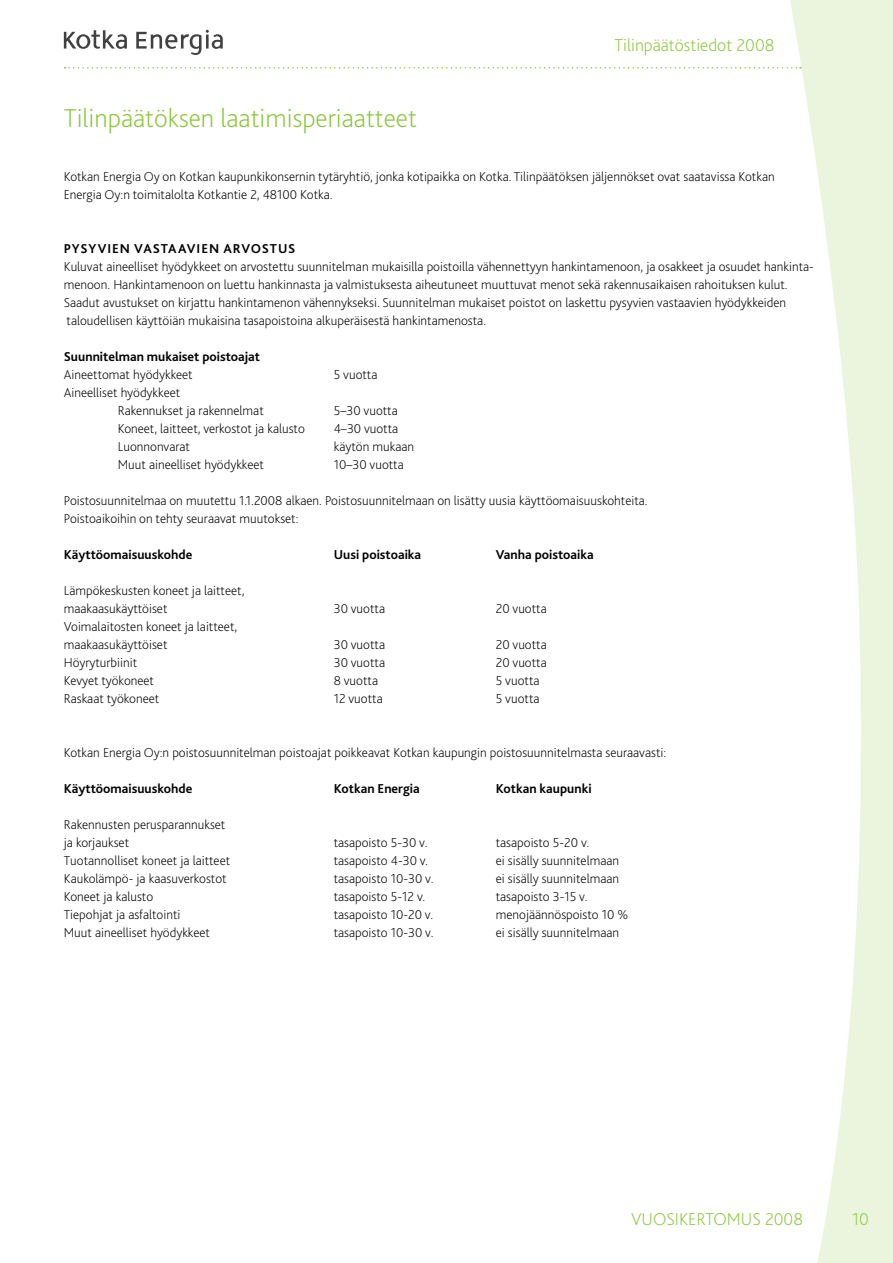
<style>
.page{position:relative;width:893px;height:1263px;background:#fff}
.page>*{position:absolute;margin:0;border:0;box-sizing:border-box;transform-origin:0 0}
.t1{font:200 27px "Bliss 2";color:#8cc63f}
.t2{font:200 18px "Bliss 2";color:#8cc63f}
.t3{font:200 13.5px/18px "Bliss 2";color:#000}
.t4{font:700 13.5px "Bliss 2";color:#000}
.t5{font:700 13.5px "Bliss 2";letter-spacing:.065em;color:#000}
</style>
<div class="page">
<svg style="left:65px;top:67px;width:723px;height:2px"></svg>
<svg style="left:790px;top:0;width:103px;height:1263px;fill:#ebf5de"></svg>
<svg style="left:64px;top:30px;width:63px;height:19px"></svg>
<svg style="left:136px;top:30px;width:87px;height:25px"></svg>
<h2 class="t2" style="left:615px;top:34px;width:161px">Tilinpäätöstiedot 2008</h2>
<h1 class="t1" style="left:64px;top:102px;width:355px">Tilinpäätöksen laatimisperiaatteet</h1>
<p class="t3" style="left:64px;top:168px;width:712px">Kotkan Energia Oy on Kotkan kaupunkikonsernin tytäryhtiö, jonka kotipaikka on Kotka. Tilinpäätöksen jäljennökset ovat saatavissa Kotkan<br>Energia Oy:n toimitalolta Kotkantie 2, 48100 Kotka.</p>
<p class="t5" style="left:64px;top:240px;width:233px">PYSYVIEN VASTAAVIEN ARVOSTUS</p>
<p class="t3" style="left:64px;top:257px;width:752px">Kuluvat aineelliset hyödykkeet on arvostettu suunnitelman mukaisilla poistoilla vähennettyyn hankintamenoon, ja osakkeet ja osuudet hankinta&shy;menoon. Hankintamenoon on luettu hankinnasta ja valmistuksesta aiheutuneet muuttuvat menot sekä rakennusaikaisen rahoituksen kulut.<br>Saadut avustukset on kirjattu hankintamenon vähennykseksi. Suunnitelman mukaiset poistot on laskettu pysyvien vastaavien hyödykkeiden taloudellisen käyttöiän mukaisina tasapoistoina alkuperäisestä hankintamenosta.</p>
<p class="t4" style="left:64px;top:348px;width:198px">Suunnitelman mukaiset poistoajat</p>
<p class="t3" style="left:64px;top:365px;width:130px">Aineettomat hyödykkeet</p>
<p class="t3" style="left:334px;top:365px;width:45px">5 vuotta</p>
<p class="t3" style="left:118px;top:383px;width:148px;text-indent:-54px">Aineelliset hyödykkeet<br>Rakennukset ja rakennelmat</p>
<p class="t3" style="left:334px;top:401px;width:66px">5–30 vuotta</p>
<p class="t3" style="left:118px;top:419px;width:189px">Koneet, laitteet, verkostot ja kalusto</p>
<p class="t3" style="left:334px;top:419px;width:66px">4–30 vuotta</p>
<p class="t3" style="left:118px;top:437px;width:74px">Luonnonvarat</p>
<p class="t3" style="left:334px;top:437px;width:82px">käytön mukaan</p>
<p class="t3" style="left:118px;top:455px;width:148px">Muut aineelliset hyödykkeet</p>
<p class="t3" style="left:334px;top:455px;width:71px">10–30 vuotta</p>
<p class="t3" style="left:64px;top:491px;width:585px">Poistosuunnitelmaa on muutettu 1.1.2008 alkaen. Poistosuunnitelmaan on lisätty uusia käyttöomaisuuskohteita.<br>Poistoaikoihin on tehty seuraavat muutokset:</p>
<p class="t4" style="left:64px;top:546px;width:130px">Käyttöomaisuuskohde</p>
<p class="t4" style="left:334px;top:546px;width:89px">Uusi poistoaika</p>
<p class="t4" style="left:496px;top:546px;width:99px">Vanha poistoaika</p>
<p class="t3" style="left:64px;top:581px;width:182px">Lämpökeskusten koneet ja laitteet, maakaasukäyttöiset</p>
<p class="t3" style="left:334px;top:599px;width:53px">30 vuotta</p>
<p class="t3" style="left:496px;top:599px;width:52px">20 vuotta</p>
<p class="t3" style="left:64px;top:617px;width:175px">Voimalaitosten koneet ja laitteet, maakaasukäyttöiset</p>
<p class="t3" style="left:334px;top:635px;width:53px">30 vuotta</p>
<p class="t3" style="left:496px;top:635px;width:52px">20 vuotta</p>
<p class="t3" style="left:64px;top:653px;width:75px">Höyryturbiinit</p>
<p class="t3" style="left:334px;top:653px;width:53px">30 vuotta</p>
<p class="t3" style="left:496px;top:653px;width:52px">20 vuotta</p>
<p class="t3" style="left:64px;top:671px;width:92px">Kevyet työkoneet</p>
<p class="t3" style="left:334px;top:671px;width:46px">8 vuotta</p>
<p class="t3" style="left:496px;top:671px;width:45px">5 vuotta</p>
<p class="t3" style="left:64px;top:689px;width:97px">Raskaat työkoneet</p>
<p class="t3" style="left:334px;top:689px;width:50px">12 vuotta</p>
<p class="t3" style="left:496px;top:689px;width:45px">5 vuotta</p>
<p class="t3" style="left:64px;top:743px;width:604px">Kotkan Energia Oy:n poistosuunnitelman poistoajat poikkeavat Kotkan kaupungin poistosuunnitelmasta seuraavasti:</p>
<p class="t4" style="left:64px;top:780px;width:130px">Käyttöomaisuuskohde</p>
<p class="t4" style="left:334px;top:780px;width:87px">Kotkan Energia</p>
<p class="t4" style="left:496px;top:780px;width:97px">Kotkan kaupunki</p>
<p class="t3" style="left:64px;top:815px;width:163px">Rakennusten perusparannukset ja korjaukset</p>
<p class="t3" style="left:334px;top:833px;width:95px">tasapoisto 5-30 v.</p>
<p class="t3" style="left:496px;top:833px;width:95px">tasapoisto 5-20 v.</p>
<p class="t3" style="left:64px;top:851px;width:168px">Tuotannolliset koneet ja laitteet</p>
<p class="t3" style="left:334px;top:851px;width:96px">tasapoisto 4-30 v.</p>
<p class="t3" style="left:496px;top:851px;width:125px">ei sisälly suunnitelmaan</p>
<p class="t3" style="left:64px;top:869px;width:164px">Kaukolämpö- ja kaasuverkostot</p>
<p class="t3" style="left:334px;top:869px;width:101px">tasapoisto 10-30 v.</p>
<p class="t3" style="left:496px;top:869px;width:125px">ei sisälly suunnitelmaan</p>
<p class="t3" style="left:64px;top:887px;width:91px">Koneet ja kalusto</p>
<p class="t3" style="left:334px;top:887px;width:93px">tasapoisto 5-12 v.</p>
<p class="t3" style="left:496px;top:887px;width:93px">tasapoisto 3-15 v.</p>
<p class="t3" style="left:64px;top:905px;width:118px">Tiepohjat ja asfaltointi</p>
<p class="t3" style="left:334px;top:905px;width:101px">tasapoisto 10-20 v.</p>
<p class="t3" style="left:496px;top:905px;width:134px">menojäännöspoisto 10 %</p>
<p class="t3" style="left:64px;top:923px;width:148px">Muut aineelliset hyödykkeet</p>
<p class="t3" style="left:334px;top:923px;width:101px">tasapoisto 10-30 v.</p>
<p class="t3" style="left:496px;top:923px;width:125px">ei sisälly suunnitelmaan</p>
<h2 class="t2" style="left:631px;top:1208px;width:174px">VUOSIKERTOMUS 2008</h2>
<h2 class="t2" style="left:852px;top:1207px;width:18px">10</h2>
</div>
